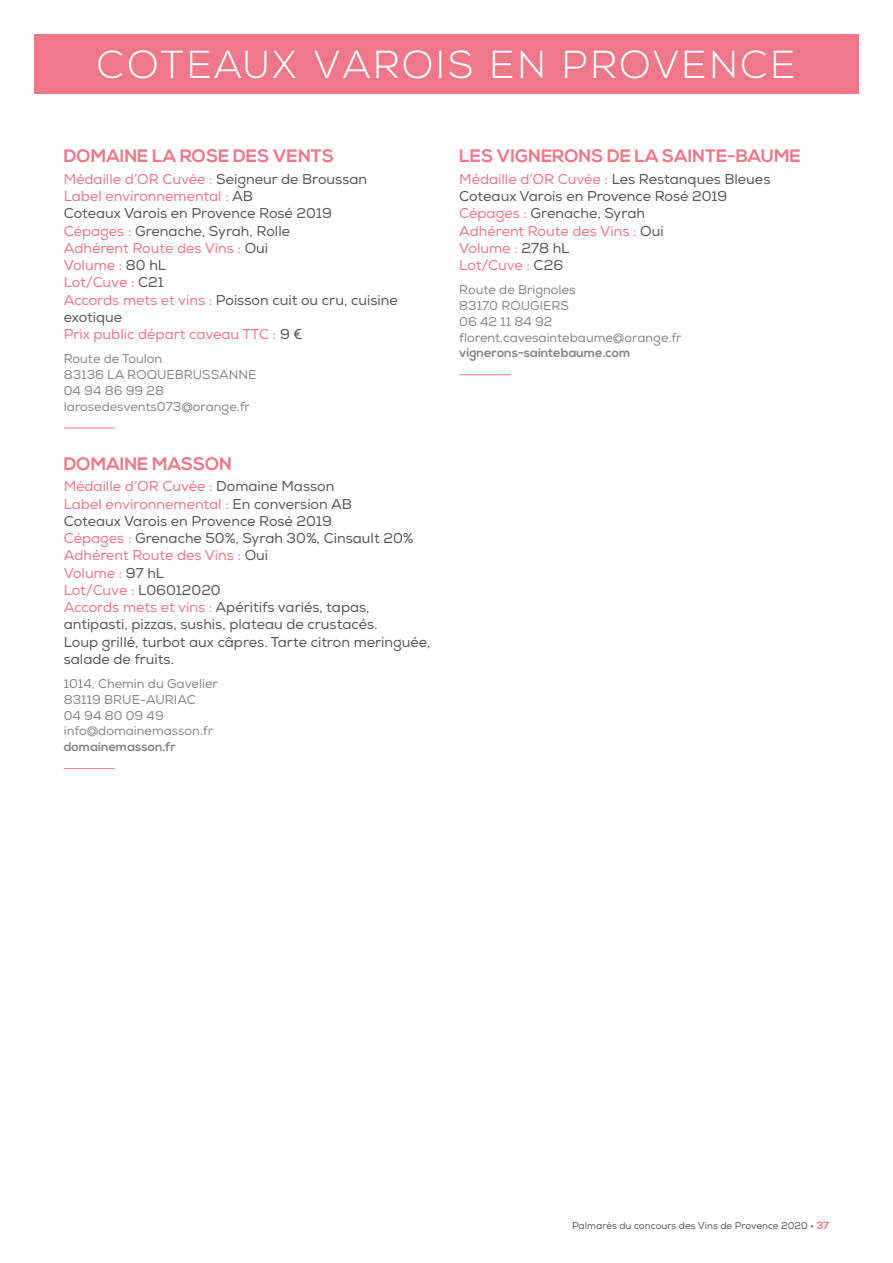
<style>
.page{position:relative;width:893px;height:1263px;background:#fff}
.page>*{position:absolute;margin:0;border:0;box-sizing:border-box;transform-origin:0 0}
.t1{font:300 39px "Nexa";letter-spacing:.08em;color:#fff}
.t2{font:700 18px "Nexa";color:#ee778a}
.t3{font:14.25px/17.2px "Nexa";color:#575756}
.t4{font:14.25px/17.2px "Nexa";color:#ee778a}
.t5{font:12.75px/15.8px "Nexa";color:#878787}
.t6{font:700 12.75px "Nexa";color:#878787}
.t7{font:9.75px "Nexa";color:#575756}
.s1{color:#575756}
.s2{color:#ee778a}
.s3{font-weight:700;font-size:10.5px;color:#ee778a}
</style>
<div class="page">
<div style="left:34px;top:34px;width:825px;height:60px;background:#ee778a"></div>
<hr style="left:64px;top:428px;width:51px;height:1px;background:#ee778a">
<hr style="left:64px;top:768px;width:51px;height:1px;background:#ee778a">
<hr style="left:459px;top:374px;width:51px;height:1px;background:#ee778a">
<h1 class="t1" style="left:97px;top:43px;width:700px">COTEAUX VAROIS EN PROVENCE</h1>
<p class="t2" style="left:64px;top:146px;width:272px">DOMAINE LA ROSE DES VENTS</p>
<p class="t4" style="left:64px;top:171px;width:336px">Médaille d’OR Cuvée : <span class="s1">Seigneur de Broussan<br></span>Label environnemental : <span class="s1">AB<br>Coteaux Varois en Provence Rosé 2019<br></span>Cépages : <span class="s1">Grenache, Syrah, Rolle<br></span>Adhérent Route des Vins : <span class="s1">Oui<br></span>Volume : <span class="s1">80 hL<br></span>Lot/Cuve : <span class="s1">C21<br></span>Accords mets et vins : <span class="s1">Poisson cuit ou cru, cuisine exotique<br></span>Prix public départ caveau TTC : <span class="s1">9 €</span></p>
<p class="t5" style="left:64px;top:351px;width:194px">Route de Toulon<br>83136 LA ROQUEBRUSSANNE<br>04 94 86 99 28 larosedesvents073@orange.fr</p>
<p class="t2" style="left:64px;top:453px;width:170px">DOMAINE MASSON</p>
<p class="t3" style="left:64px;top:478px;width:368px"><span class="s2">Médaille d’OR Cuvée :</span> Domaine Masson<br><span class="s2">Label environnemental :</span> En conversion AB<br>Coteaux Varois en Provence Rosé 2019<br><span class="s2">Cépages :</span> Grenache 50%, Syrah 30%, Cinsault 20% <span class="s2">Adhérent Route des Vins :</span> Oui<br><span class="s2">Volume :</span> 97 hL<br><span class="s2">Lot/Cuve :</span> L06012020<br><span class="s2">Accords mets et vins :</span> Apéritifs variés, tapas, antipasti, pizzas, sushis, plateau de crustacés.<br>Loup grillé, turbot aux câpres. Tarte citron meringuée, salade de fruits.</p>
<p class="t5" style="left:64px;top:676px;width:156px">1014, Chemin du Gavelier<br>83119 BRUE-AURIAC<br>04 94 80 09 49 info@domainemasson.fr</p>
<p class="t6" style="left:64px;top:739px;width:114px">domainemasson.fr</p>
<p class="t2" style="left:459px;top:146px;width:343px">LES VIGNERONS DE LA SAINTE-BAUME</p>
<p class="t3" style="left:459px;top:171px;width:313px"><span class="s2">Médaille d’OR Cuvée :</span> Les Restanques Bleues<br>Coteaux Varois en Provence Rosé 2019<br><span class="s2">Cépages :</span> Grenache, Syrah<br><span class="s2">Adhérent Route des Vins :</span> Oui<br><span class="s2">Volume :</span> 278 hL<br><span class="s2">Lot/Cuve :</span> C26</p>
<p class="t5" style="left:459px;top:282px;width:224px">Route de Brignoles<br>83170 ROUGIERS<br>06 42 11 84 92 florent.cavesaintebaume@orange.fr</p>
<p class="t6" style="left:459px;top:346px;width:173px">vignerons-saintebaume.com</p>
<p class="t7" style="left:572px;top:1220px;width:259px">Palmarès du concours des Vins de Provence 2020 • <span class="s3">37</span></p>
</div>
